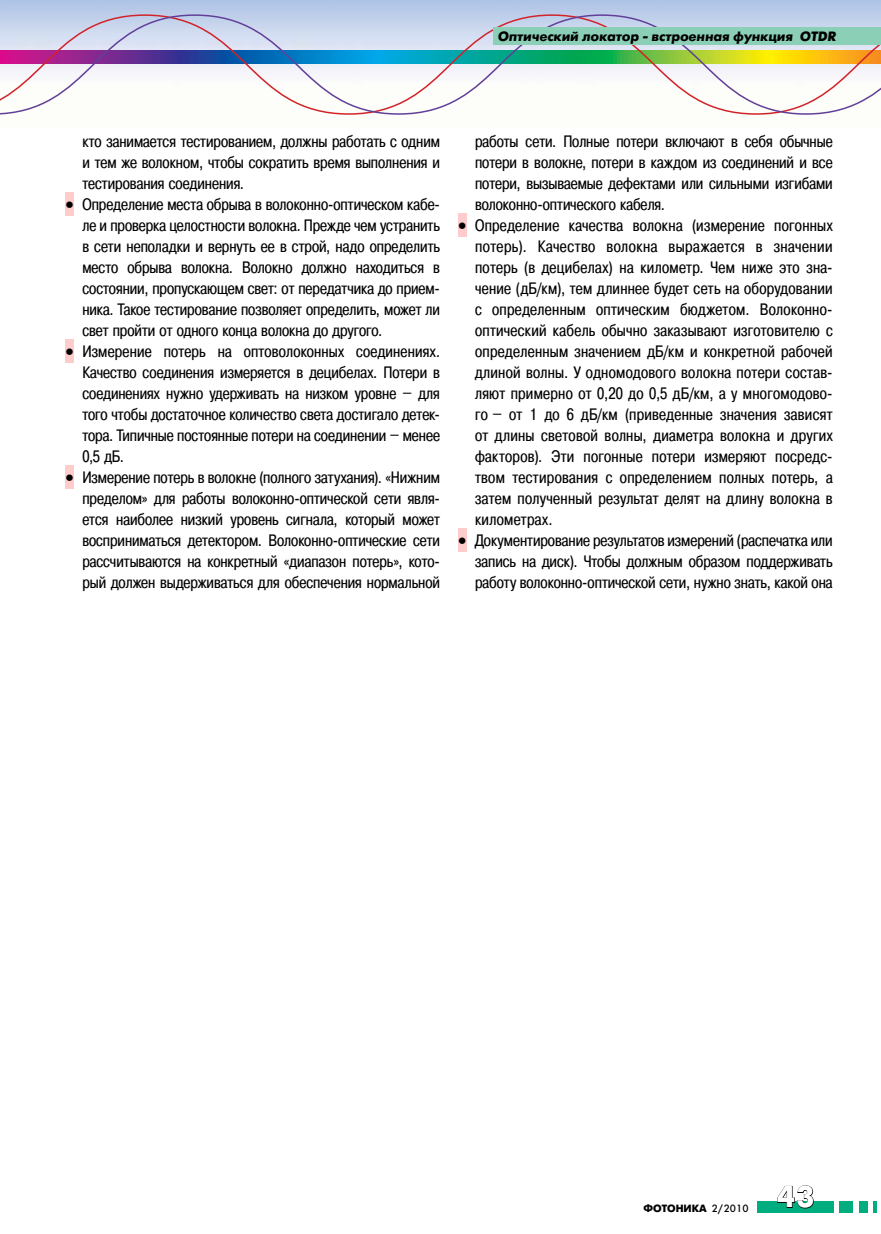
<style>
.page{position:relative;width:881px;height:1234px;background:#fff}
.page>*{position:absolute;margin:0;border:0;box-sizing:border-box;transform-origin:0 0}
.t1{font:700 30px "Futuris C";color:#fff}
.t2{font:18px "Symbol";color:#000}
.t3{font:16.5px/21px "Pragmatica Cond C";letter-spacing:.005em;color:#000}
.t4{font:italic 700 13.5px "Futuris C";color:#000}
.t5{font:700 10.5px "Futuris C";color:#000}
.s1{font-style:italic}
.s2{font-weight:400}
</style>
<div class="page">
<svg style="left:0;top:14px;width:880px;height:101px"></svg>
<div style="left:65px;top:192px;width:9px;height:23px;background:#fcc"></div>
<div style="left:65px;top:339px;width:9px;height:23px;background:#fcc"></div>
<div style="left:65px;top:465px;width:9px;height:23px;background:#fcc"></div>
<div style="left:458px;top:213px;width:8px;height:23px;background:#fcc"></div>
<div style="left:458px;top:528px;width:8px;height:23px;background:#fcc"></div>
<div style="left:493px;top:28px;width:387px;height:17px;background:#8ccfb7"></div>
<div style="left:757px;top:1201px;width:76px;height:11px;background:#00ad7e"></div>
<div style="left:838px;top:1201px;width:14px;height:11px;background:#00ad7e"></div>
<div style="left:858px;top:1201px;width:9px;height:11px;background:#00ad7e"></div>
<svg style="left:873px;top:1201px;width:2px;height:11px"></svg>
<svg style="left:777px;top:1185px;width:36px;height:23px"></svg>
<p class="t4" style="left:497px;top:29px;width:339px">Оптический локатор - встроенная функция OTDR</p>
<p class="t2" style="left:65px;top:192px;width:10px">•</p>
<p class="t2" style="left:65px;top:339px;width:10px">•</p>
<p class="t2" style="left:65px;top:465px;width:10px">•</p>
<p class="t3" style="left:82px;top:131px;width:363px">кто занимается тестированием‚ должны работать с одним и тем же волокном‚ чтобы сократить время выполнения и тестирования соединения.<br>Определение места обрыва в волоконно-оптическом кабе&shy;ле и проверка целостности волокна<span class="s1">.</span>Прежде чем устранить в сети неполадки и вернуть ее в строй‚ надо определить место обрыва волокна. Волокно должно находиться в состоянии, пропускающем свет: от передатчика до прием&shy;ника. Такое тестирование позволяет определить‚ может ли свет пройти от одного конца волокна до другого.<br>Измерение потерь на оптоволоконных соединениях<span class="s1">.<br></span>Качество соединения измеряется в децибелах. Потери в соединениях нужно удерживать на низком уровне – для того чтобы достаточное количество света достигало детек&shy;тора. Типичные постоянные потери на соединении – менее 0‚5 дБ.<br>Измерение потерь в волокне (полного затухания). «Нижним пределом» для работы волоконно-оптической сети явля&shy;ется наиболее низкий уровень сигнала‚ который может восприниматься детектором. Волоконно-оптические сети рассчитываются на конкретный «диапазон потерь»‚ кото&shy;рый должен выдерживаться для обеспечения нормальной</p>
<p class="t2" style="left:458px;top:213px;width:10px">•</p>
<p class="t2" style="left:458px;top:528px;width:10px">•</p>
<p class="t3" style="left:475px;top:131px;width:359px">работы сети. Полные потери включают в себя обычные потери в волокне‚ потери в каждом из соединений и все потери‚ вызываемые дефектами или сильными изгибами волоконно-оптического кабеля.<br>Определение качества волокна (измерение погонных потерь)<span class="s1">.</span> Качество волокна выражается в значении потерь (в децибелах) на километр. Чем ниже это зна&shy;чение (дБ/км)‚ тем длиннее будет сеть на оборудовании с определенным оптическим бюджетом. Волоконно&shy;оптический кабель обычно заказывают изготовителю с определенным значением дБ/км и конкретной рабочей длиной волны. У одномодового волокна потери состав&shy;ляют примерно от 0‚20 до 0‚5 дБ/км‚ а у многомодово&shy;го – от 1 до 6 дБ/км (приведенные значения зависят от длины световой волны‚ диаметра волокна и других факторов). Эти погонные потери измеряют посредс&shy;твом тестирования с определением полных потерь‚ а затем полученный результат делят на длину волокна в километрах.<br>Документирование результатов измерений (распечатка или запись на диск). Чтобы должным образом поддерживать работу волоконно-оптической сети‚ нужно знать‚ какой она</p>
<p class="t5" style="left:643px;top:1202px;width:107px">ФОТОНИКА <span class="s2">2/2010</span></p>
<h1 class="t1" style="left:776px;top:1179px;width:39px">43</h1>
</div>
